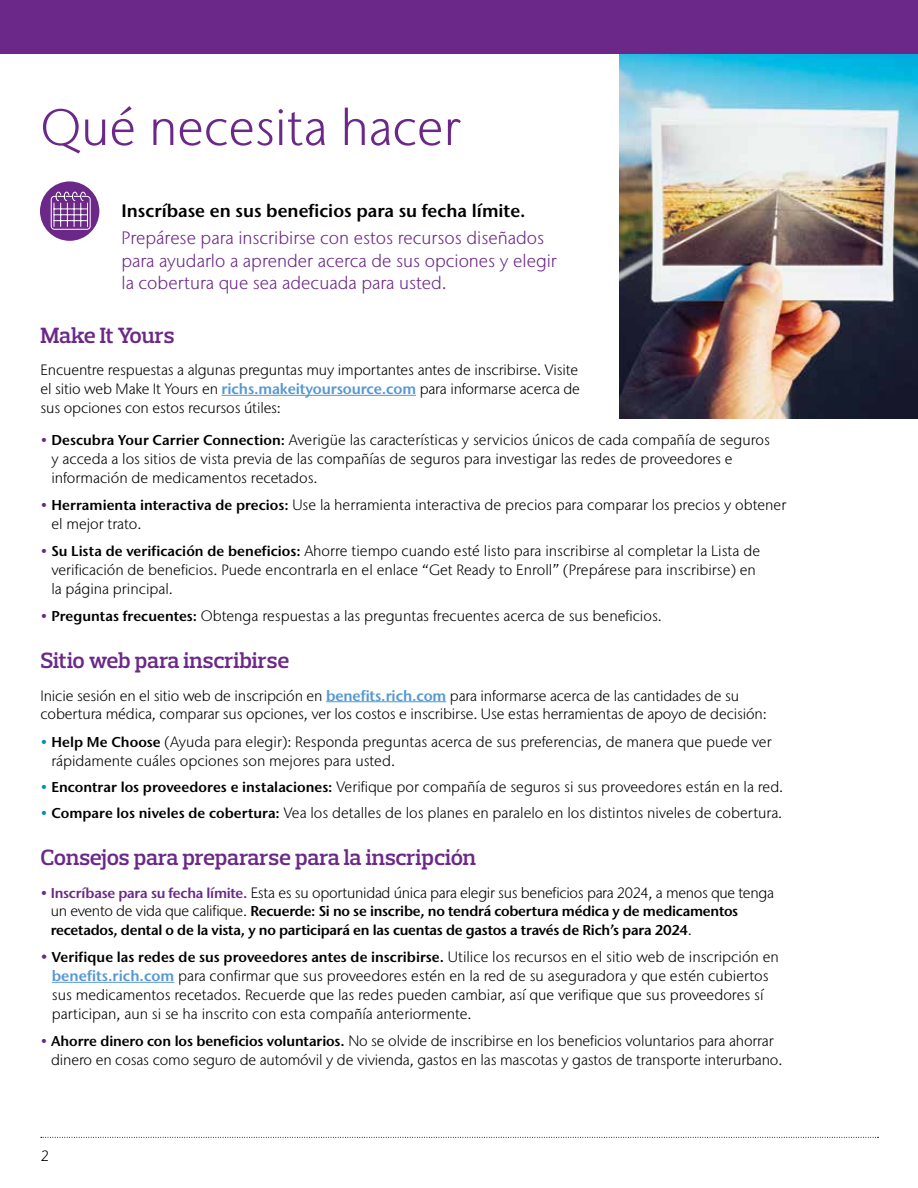
<style>
.page{position:relative;width:918px;height:1188px;background:#fff}
.page>*{position:absolute;margin:0;border:0;box-sizing:border-box;transform-origin:0 0}
.t1{font:300 51px "Stone Sans IIITC Pro";color:#6c2888}
.t2{font:600 22.5px "Prelo Slab";letter-spacing:-.01em;color:#6c2888}
.t3{font:300 18px/22.5px "Stone Sans IIITC Pro";color:#6c2888}
.t4{font:600 18px "Stone Sans IIITC Pro";color:#000}
.t5{font:300 15px/18.8px "Stone Sans IIITC Pro";color:#000}
.t6{font:300 15px "Stone Sans IIITC Pro";letter-spacing:-.02em;color:#000}
.t7{font:600 14.25px/18.8px "Stone Sans IIITC Pro";letter-spacing:-.015em;color:#000}
.t8{font:600 14.25px "Stone Sans IIITC Pro";letter-spacing:.005em;color:#000}
.s1{font-weight:600;color:#5698d2}
.s2{font-weight:600;font-size:14.25px;color:#6c2888}
.s3{font-weight:600;font-size:14.25px}
.s4{font-weight:600;font-size:14.25px;color:#008eb3}
.s5{font-weight:300;font-size:15px}
.s6{font-weight:300;font-size:15px;color:#6c2888}
</style>
<div class="page">
<svg style="left:41px;top:1137px;width:838px;height:1px"></svg>
<img style="left:620px;top:54px;width:298px;height:365px">
<hr style="left:222px;top:395px;width:194px;height:1px;background:#5698d2">
<hr style="left:326px;top:701px;width:120px;height:1px;background:#5698d2">
<hr style="left:52px;top:982px;width:122px;height:1px;background:#5698d2">
<div style="left:0;top:0;width:918px;height:54px;background:#6c2888"></div>
<div style="left:40px;top:181px;width:59px;height:60px;background:#6c2888;border-radius:50%"></div>
<svg style="left:50px;top:191px;width:41px;height:39px"></svg>
<h1 class="t1" style="left:40px;top:96px;width:421px">Qué necesita hacer</h1>
<p class="t4" style="left:122px;top:199px;width:406px">Inscríbase en sus beneficios para su fecha límite.</p>
<p class="t3" style="left:122px;top:227px;width:437px">Prepárese para inscribirse con estos recursos diseñados para ayudarlo a aprender acerca de sus opciones y elegir la cobertura que sea adecuada para usted.</p>
<h2 class="t2" style="left:40px;top:322px;width:136px">Make It Yours</h2>
<p class="t5" style="left:40px;top:361px;width:541px">Encuentre respuestas a algunas preguntas muy importantes antes de inscribirse. Visite el sitio web Make It Yours en <span class="s1">richs.makeityoursource.com</span> para informarse acerca de sus opciones con estos recursos útiles:</p>
<p class="t5" style="left:51px;top:430px;width:720px;text-indent:-11px"><span class="s2">•</span> <span class="s3">Descubra Your Carrier Connection:</span> Averigüe las características y servicios únicos de cada compañía de seguros y acceda a los sitios de vista previa de las compañías de seguros para investigar las redes de proveedores e información de medicamentos recetados.</p>
<p class="t5" style="left:51px;top:495px;width:736px;text-indent:-11px"><span class="s2">•</span> <span class="s3">Herramienta interactiva de precios:</span> Use la herramienta interactiva de precios para comparar los precios y obtener el mejor trato.</p>
<p class="t5" style="left:51px;top:542px;width:710px;text-indent:-11px"><span class="s2">•</span> <span class="s3">Su Lista de verificación de beneficios:</span> Ahorre tiempo cuando esté listo para inscribirse al completar la Lista de verificación de beneficios. Puede encontrarla en el enlace “Get Ready to Enroll” (Prepárese para inscribirse) en la página principal.</p>
<p class="t5" style="left:40px;top:606px;width:623px"><span class="s2">•</span> <span class="s3">Preguntas frecuentes:</span> Obtenga respuestas a las preguntas frecuentes acerca de sus beneficios.</p>
<h2 class="t2" style="left:40px;top:647px;width:250px">Sitio web para inscribirse</h2>
<p class="t5" style="left:40px;top:686px;width:728px">Inicie sesión en el sitio web de inscripción en <span class="s1">benefits.rich.com</span> para informarse acerca de las cantidades de su cobertura médica, comparar sus opciones, ver los costos e inscribirse. Use estas herramientas de apoyo de decisión:</p>
<p class="t5" style="left:51px;top:732px;width:722px;text-indent:-11px"><span class="s4">•</span> <span class="s3">Help Me Choose</span> (Ayuda para elegir): Responda preguntas acerca de sus preferencias, de manera que puede ver rápidamente cuáles opciones son mejores para usted.</p>
<p class="t5" style="left:40px;top:777px;width:744px"><span class="s4">•</span> <span class="s3">Encontrar los proveedores e instalaciones:</span> Verifique por compañía de seguros si sus proveedores están en la red.</p>
<p class="t5" style="left:40px;top:803px;width:743px"><span class="s4">•</span> <span class="s3">Compare los niveles de cobertura:</span> Vea los detalles de los planes en paralelo en los distintos niveles de cobertura.</p>
<h2 class="t2" style="left:40px;top:844px;width:437px">Consejos para prepararse para la inscripción</h2>
<p class="t6" style="left:40px;top:883px;width:735px"><span class="s2">• Inscríbase para su fecha límite.</span> Esta es su oportunidad única para elegir sus beneficios para 2024, a menos que tenga</p>
<p class="t7" style="left:51px;top:902px;width:689px"><span class="s5">un evento de vida que califique.</span> Recuerde: Si no se inscribe, no tendrá cobertura médica y de medicamentos recetados, dental o de la vista, y no participará en las cuentas de gastos a través de Rich’s para 2024<span class="s5">.</span></p>
<p class="t8" style="left:40px;top:948px;width:740px"><span class="s6">•</span> Verifique las redes de sus proveedores antes de inscribirse. <span class="s5">Utilice los recursos en el sitio web de inscripción en</span></p>
<p class="t5" style="left:52px;top:966px;width:718px"><span class="s1">benefits.rich.com</span> para confirmar que sus proveedores estén en la red de su aseguradora y que estén cubiertos sus medicamentos recetados. Recuerde que las redes pueden cambiar, así que verifique que sus proveedores sí participan, aun si se ha inscrito con esta compañía anteriormente.</p>
<p class="t5" style="left:51px;top:1031px;width:733px;text-indent:-11px"><span class="s2">•</span> <span class="s3">Ahorre dinero con los beneficios voluntarios.</span> No se olvide de inscribirse en los beneficios voluntarios para ahorrar dinero en cosas como seguro de automóvil y de vivienda, gastos en las mascotas y gastos de transporte interurbano.</p>
<p class="t5" style="left:40px;top:1146px;width:10px">2</p>
</div>
